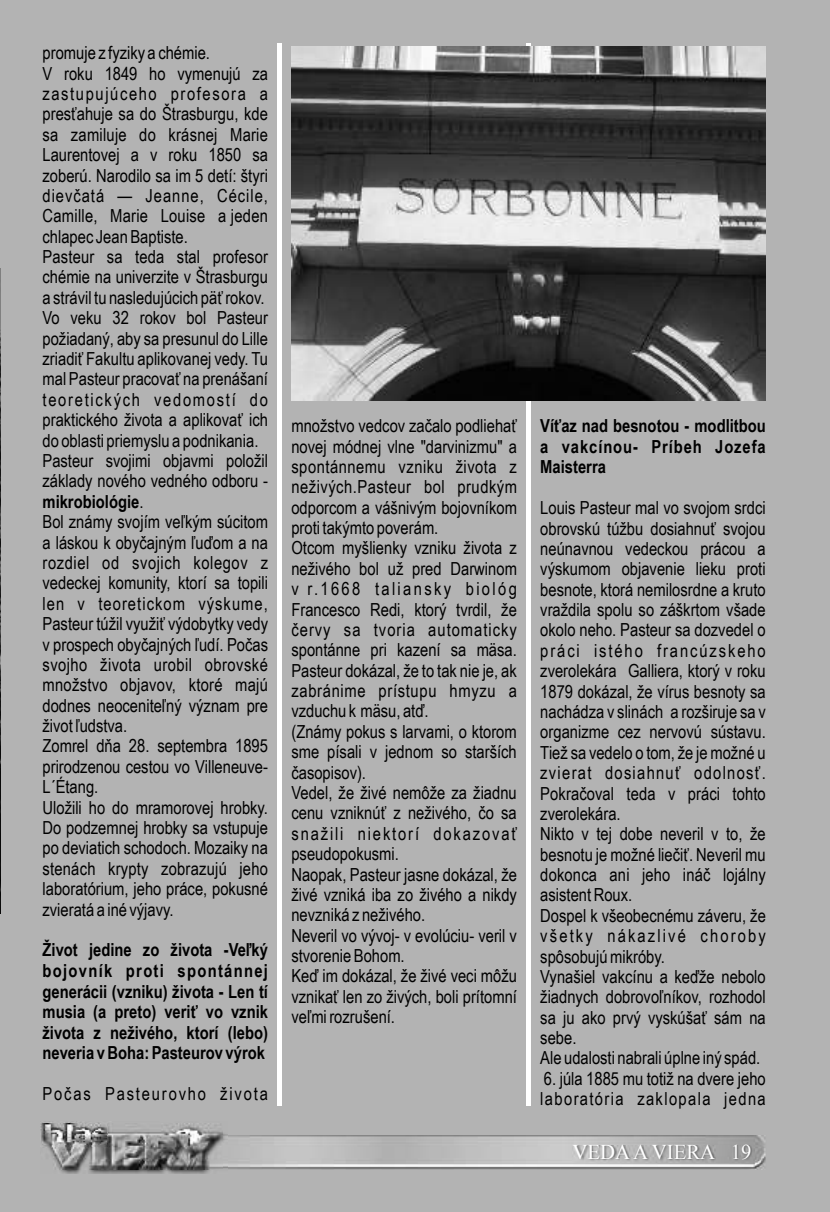
<style>
.page{position:relative;width:830px;height:1212px;background:#b3b3b3}
.page>*{position:absolute;margin:0;border:0;box-sizing:border-box;transform-origin:0 0}
.t1{font:21px "Times New Roman";color:#fff}
.t2{font:18px/20.4px "Arial Narrow CE";color:#000}
.t3{font:700 18px/20.5px "Arial Narrow CE";color:#000;text-align:justify}
.t4{font:18px/20.4px "Arial Narrow CE";letter-spacing:.075em;color:#000}
.t5{font:18px "Arial Narrow CE";letter-spacing:.1em;color:#000}
.s1{font-weight:700}
</style>
<div class="page">
<img style="left:227px;top:1135px;width:539px;height:35px">
<img style="left:572px;top:1145px;width:180px;height:17px">
<img style="left:40px;top:1123px;width:187px;height:51px">
<img style="left:41px;top:1124px;width:181px;height:45px">
<img style="left:41px;top:1122px;width:67px;height:24px">
<img style="left:42px;top:1124px;width:64px;height:21px">
<div style="left:277px;top:43px;width:5px;height:1063px;background:#fff"></div>
<hr style="left:526px;top:43px;width:4px;height:1063px;background:#fff">
<img style="left:0;top:268px;width:1px;height:645px">
<img style="left:291px;top:46px;width:474px;height:355px">
<p class="t2" style="left:43px;top:44px;width:227px">promuje z fyziky a chémie.<br>V roku 1849 ho vymenujú za zastupujúceho profesora a presťahuje sa do Štrasburgu, kde sa zamiluje do krásnej Marie<br>Laurentovej a v roku 1850 sa zoberú. Narodilo sa im 5 detí: štyri dievčatá — Jeanne, Cécile,<br>Camille, Marie Louise a jeden chlapec Jean Baptiste.<br>Pasteur sa teda stal profesor chémie na univerzite v Štrasburgu a strávil tu nasledujúcich päť rokov.<br>Vo veku 32 rokov bol Pasteur požiadaný, aby sa presunul do Lille zriadiť Fakultu aplikovanej vedy. Tu mal Pasteur pracovať na prenášaní teoretických vedomostí do praktického života a aplikovať ich do oblasti priemyslu a podnikania.<br>Pasteur svojimi objavmi položil základy nového vedného odboru - <span class="s1">mikrobiológie</span>.<br>Bol známy svojím veľkým súcitom a láskou k obyčajným ľuďom a na rozdiel od svojich kolegov z vedeckej komunity, ktorí sa topili len v teoretickom výskume,<br>Pasteur túžil využiť výdobytky vedy v prospech obyčajných ľudí. Počas svojho života urobil obrovské množstvo objavov, ktoré majú dodnes neoceniteľný význam pre život ľudstva.<br>Zomrel dňa 28. septembra 1895 prirodzenou cestou vo Villeneuve-<br>L´Étang.<br>Uložili ho do mramorovej hrobky.<br>Do podzemnej hrobky sa vstupuje po deviatich schodoch. Mozaiky na stenách krypty zobrazujú jeho laboratórium, jeho práce, pokusné zvieratá a iné výjavy.</p>
<p class="t3" style="left:43px;top:942px;width:227px">Život jedine zo života -Veľký bojovník proti spontánnej generácii (vzniku) života - Len tí musia (a preto) veriť vo vznik života z neživého, ktorí (lebo) neveria v Boha: Pasteurov výrok</p>
<p class="t5" style="left:43px;top:1087px;width:227px">Počas Pasteurovho života</p>
<p class="t2" style="left:291px;top:417px;width:227px">množstvo vedcov začalo podliehať novej módnej vlne "darvinizmu" a spontánnemu vzniku života z neživých.Pasteur bol prudkým odporcom a vášnivým bojovníkom proti takýmto poverám.<br>Otcom myšlienky vzniku života z neživého bol už pred Darwinom v r.1668 taliansky biológ<br>Francesco Redi, ktorý tvrdil, že červy sa tvoria automaticky spontánne pri kazení sa mäsa.<br>Pasteur dokázal, že to tak nie je, ak zabránime prístupu hmyzu a vzduchu k mäsu, atď.<br>(Známy pokus s larvami, o ktorom sme písali v jednom so starších časopisov).<br>Vedel, že živé nemôže za žiadnu cenu vzniknúť z neživého, čo sa snažili niektorí dokazovať pseudopokusmi.<br>Naopak, Pasteur jasne dokázal, že živé vzniká iba zo živého a nikdy nevzniká z neživého.<br>Neveril vo vývoj- v evolúciu- veril v stvorenie Bohom.<br>Keď im dokázal, že živé veci môžu vznikať len zo živých, boli prítomní veľmi rozrušení.</p>
<p class="t3" style="left:540px;top:417px;width:227px">Víťaz nad besnotou - modlitbou a vakcínou- Príbeh Jozefa Maisterra</p>
<p class="t2" style="left:540px;top:499px;width:227px">Louis Pasteur mal vo svojom srdci obrovskú túžbu dosiahnuť svojou neúnavnou vedeckou prácou a výskumom objavenie lieku proti besnote, ktorá nemilosrdne a kruto vraždila spolu so záškrtom všade okolo neho. Pasteur sa dozvedel o práci istého francúzskeho zverolekára Galliera, ktorý v roku<br>1879 dokázal, že vírus besnoty sa nachádza v slinách a rozširuje sa v organizme cez nervovú sústavu.<br>Tiež sa vedelo o tom, že je možné u zvierat dosiahnuť odolnosť.<br>Pokračoval teda v práci tohto zverolekára.<br>Nikto v tej dobe neveril v to, že besnotu je možné liečiť. Neveril mu dokonca ani jeho ináč lojálny asistent Roux.<br>Dospel k všeobecnému záveru, že všetky nákazlivé choroby spôsobujú mikróby.<br>Vynašiel vakcínu a keďže nebolo žiadnych dobrovoľníkov, rozhodol sa ju ako prvý vyskúšať sám na sebe.<br>Ale udalosti nabrali úplne iný spád.</p>
<p class="t4" style="left:540px;top:1070px;width:227px">6. júla 1885 mu totiž na dvere jeho laboratória zaklopala jedna</p>
<p class="t1" style="left:572px;top:1144px;width:180px">VEDAA VIERA 19</p>
</div>
